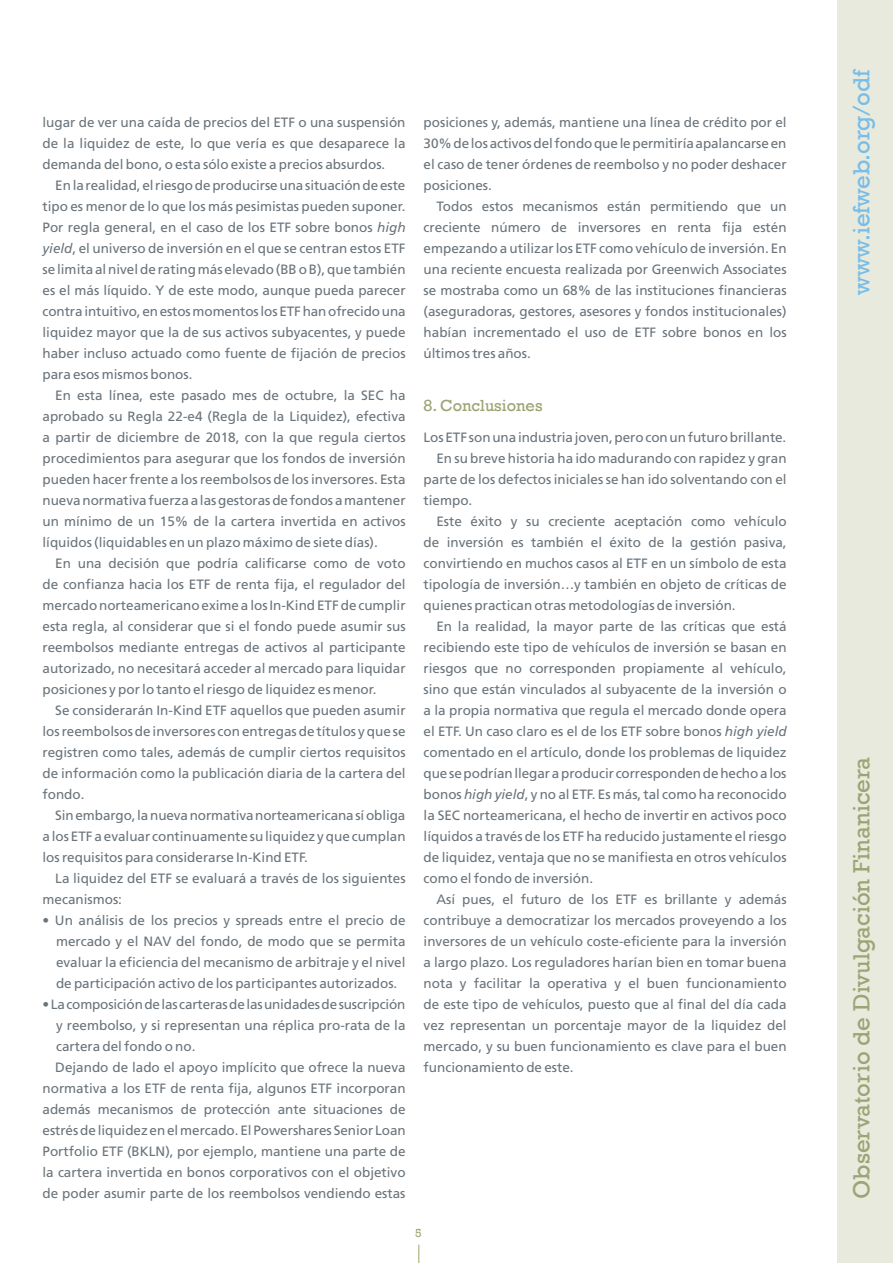
<style>
.page{position:relative;width:893px;height:1263px;background:#fff}
.page>*{position:absolute;margin:0;border:0;box-sizing:border-box;transform-origin:0 0}
.t1{font:24px "Rockwell";color:#9ea374}
.t2{font:24px "Rockwell";color:#78bde8}
._03-subtitulo_parraf{font:16.5px "Rockwell";color:#9ea374}
._0-texto_DT_gris_san{font:13.5px/21px "Frutiger";color:#6a747b;text-align:justify}
._01-texto_DT_gris{font:13.5px "Frutiger";letter-spacing:-.005em;color:#6a747b}
.t3{font:12px "Rockwell";color:#9ea374}
.s1{font-style:italic}
</style>
<div class="page">
<svg style="left:419px;top:1245px;width:1px;height:18px"></svg>
<div style="left:838px;top:0;width:55px;height:1263px;background:#e8eadd"></div>
<p class="_0-texto_DT_gris_san" style="left:43px;top:112px;width:365px">lugar de ver una caída de precios del ETF o una suspensión de la liquidez de este, lo que vería es que desaparece la demanda del bono, o esta sólo existe a precios absurdos.</p>
<p class="_0-texto_DT_gris_san" style="left:43px;top:175px;width:365px;text-indent:13px">En la realidad, el riesgo de producirse una situación de este tipo es menor de lo que los más pesimistas pueden suponer.<br>Por regla general, en el caso de los ETF sobre bonos <span class="s1">high yield</span>, el universo de inversión en el que se centran estos ETF se limita al nivel de rating más elevado (BB o B), que también es el más líquido. Y de este modo, aunque pueda parecer contra intuitivo, en estos momentos los ETF han ofrecido una liquidez mayor que la de sus activos subyacentes, y puede haber incluso actuado como fuente de fijación de precios para esos mismos bonos.</p>
<p class="_0-texto_DT_gris_san" style="left:43px;top:385px;width:365px;text-indent:13px">En esta línea, este pasado mes de octubre, la SEC ha aprobado su Regla 22-e4 (Regla de la Liquidez), efectiva a partir de diciembre de 2018, con la que regula ciertos procedimientos para asegurar que los fondos de inversión pueden hacer frente a los reembolsos de los inversores. Esta nueva normativa fuerza a las gestoras de fondos a mantener un mínimo de un 15% de la cartera invertida en activos líquidos (liquidables en un plazo máximo de siete días).</p>
<p class="_0-texto_DT_gris_san" style="left:43px;top:553px;width:365px;text-indent:13px">En una decisión que podría calificarse como de voto de confianza hacia los ETF de renta fija, el regulador del mercado norteamericano exime a los In-Kind ETF de cumplir esta regla, al considerar que si el fondo puede asumir sus reembolsos mediante entregas de activos al participante autorizado, no necesitará acceder al mercado para liquidar posiciones y por lo tanto el riesgo de liquidez es menor.</p>
<p class="_0-texto_DT_gris_san" style="left:43px;top:700px;width:365px;text-indent:13px">Se considerarán In-Kind ETF aquellos que pueden asumir los reembolsos de inversores con entregas de títulos y que se registren como tales, además de cumplir ciertos requisitos de información como la publicación diaria de la cartera del fondo.</p>
<p class="_0-texto_DT_gris_san" style="left:43px;top:805px;width:365px;text-indent:13px">Sin embargo, la nueva normativa norteamericana sí obliga a los ETF a evaluar continuamente su liquidez y que cumplan los requisitos para considerarse In-Kind ETF.</p>
<p class="_0-texto_DT_gris_san" style="left:43px;top:868px;width:365px;text-indent:13px">La liquidez del ETF se evaluará a través de los siguientes mecanismos:</p>
<p class="_0-texto_DT_gris_san" style="left:56px;top:910px;width:351px;text-indent:-14px">• Un análisis de los precios y spreads entre el precio de mercado y el NAV del fondo, de modo que se permita evaluar la eficiencia del mecanismo de arbitraje y el nivel de participación activo de los participantes autorizados.</p>
<p class="_0-texto_DT_gris_san" style="left:56px;top:994px;width:351px;text-indent:-14px">• La composición de las carteras de las unidades de suscripción y reembolso, y si representan una réplica pro-rata de la cartera del fondo o no.</p>
<p class="_0-texto_DT_gris_san" style="left:43px;top:1057px;width:365px;text-indent:13px">Dejando de lado el apoyo implícito que ofrece la nueva normativa a los ETF de renta fija, algunos ETF incorporan además mecanismos de protección ante situaciones de estrés de liquidez en el mercado. El Powershares Senior Loan Portfolio ETF (BKLN), por ejemplo, mantiene una parte de la cartera invertida en bonos corporativos con el objetivo de poder asumir parte de los reembolsos vendiendo estas</p>
<p class="_0-texto_DT_gris_san" style="left:424px;top:112px;width:365px">posiciones y, además, mantiene una línea de crédito por el 30% de los activos del fondo que le permitiría apalancarse en el caso de tener órdenes de reembolso y no poder deshacer posiciones.</p>
<p class="_0-texto_DT_gris_san" style="left:424px;top:196px;width:365px;text-indent:13px">Todos estos mecanismos están permitiendo que un creciente número de inversores en renta fija estén empezando a utilizar los ETF como vehículo de inversión. En una reciente encuesta realizada por Greenwich Associates se mostraba como un 68% de las instituciones financieras (aseguradoras, gestores, asesores y fondos institucionales) habían incrementado el uso de ETF sobre bonos en los últimos tres años.</p>
<p class="_03-subtitulo_parraf" style="left:424px;top:396px;width:121px">8. Conclusiones</p>
<p class="_01-texto_DT_gris" style="left:424px;top:430px;width:364px">Los ETF son una industria joven, pero con un futuro brillante.</p>
<p class="_0-texto_DT_gris_san" style="left:424px;top:448px;width:365px;text-indent:13px">En su breve historia ha ido madurando con rapidez y gran parte de los defectos iniciales se han ido solventando con el tiempo.</p>
<p class="_0-texto_DT_gris_san" style="left:424px;top:511px;width:365px;text-indent:13px">Este éxito y su creciente aceptación como vehículo de inversión es también el éxito de la gestión pasiva, convirtiendo en muchos casos al ETF en un símbolo de esta tipología de inversión…y también en objeto de críticas de quienes practican otras metodologías de inversión.</p>
<p class="_0-texto_DT_gris_san" style="left:424px;top:616px;width:365px;text-indent:13px">En la realidad, la mayor parte de las críticas que está recibiendo este tipo de vehículos de inversión se basan en riesgos que no corresponden propiamente al vehículo, sino que están vinculados al subyacente de la inversión o a la propia normativa que regula el mercado donde opera el ETF. Un caso claro es el de los ETF sobre bonos <span class="s1">high yield </span>comentado en el artículo, donde los problemas de liquidez que se podrían llegar a producir corresponden de hecho a los bonos <span class="s1">high yield</span>, y no al ETF. Es más, tal como ha reconocido la SEC norteamericana, el hecho de invertir en activos poco líquidos a través de los ETF ha reducido justamente el riesgo de liquidez, ventaja que no se manifiesta en otros vehículos como el fondo de inversión.</p>
<p class="_0-texto_DT_gris_san" style="left:424px;top:889px;width:365px;text-indent:13px">Así pues, el futuro de los ETF es brillante y además contribuye a democratizar los mercados proveyendo a los inversores de un vehículo coste-eficiente para la inversión a largo plazo. Los reguladores harían bien en tomar buena nota y facilitar la operativa y el buen funcionamiento de este tipo de vehículos, puesto que al final del día cada vez representan un porcentaje mayor de la liquidez del mercado, y su buen funcionamiento es clave para el buen funcionamiento de este.</p>
<p class="t3" style="left:415px;top:1226px;width:8px">5</p>
<h1 class="t2" style="left:847px;top:295px;width:228px;rotate:-90deg">www.iefweb.org/odf</h1>
<h1 class="t1" style="left:847px;top:1199px;width:444px;rotate:-90deg">Observatorio de Divulgación Finanicera</h1>
</div>
